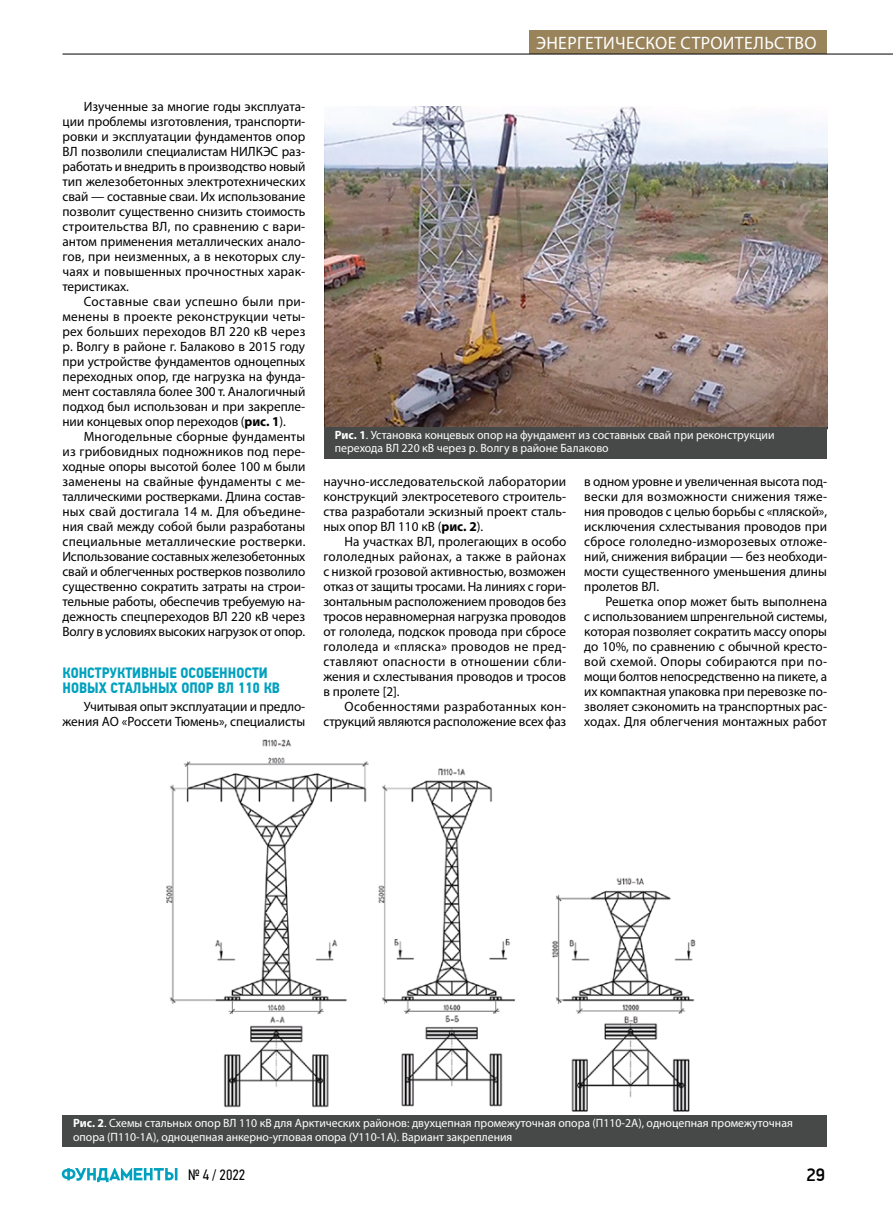
<style>
.page{position:relative;width:893px;height:1212px;background:#fff}
.page>*{position:absolute;margin:0;border:0;box-sizing:border-box;transform-origin:0 0}
.t1{font:18px "Myriad Pro";letter-spacing:.02em;color:#fff}
.t2{font:500 18px "PF Din Display Pro";color:#000}
.t3{font:700 15px/15px "PF Din Text Cond Pro";color:#00a1be}
.t4{font:15px "PF Din Text Cond Pro";color:#000}
.t5{font:13.5px/15px "Myriad Pro";color:#000;text-align:justify}
.t6{font:12px/13.5px "Myriad Pro";color:#fff}
.s1{font-weight:700}
</style>
<div class="page">
<svg style="left:62px;top:1168px;width:115px;height:14px"></svg>
<img style="left:324px;top:106px;width:503px;height:321px">
<img style="left:166px;top:739px;width:530px;height:373px">
<div style="left:324px;top:427px;width:503px;height:31px;background:#474949"></div>
<div style="left:63px;top:1115px;width:764px;height:32px;background:#474949"></div>
<div style="left:529px;top:31px;width:298px;height:23px;background:#99835b"></div>
<hr style="left:63px;top:54px;width:830px;height:1px;background:#000">
<h1 class="t1" style="left:536px;top:32px;width:282px">ЭНЕРГЕТИЧЕСКОЕ СТРОИТЕЛЬСТВО</h1>
<p class="t5" style="left:62px;top:99px;width:244px;text-indent:21px">Изученные за многие годы эксплуата&shy;ции проблемы изготовления, транспорти&shy;ровки и эксплуатации фундаментов опор ВЛ позволили специалистам НИЛКЭС раз&shy;работать и внедрить в производство новый тип железобетонных электротехнических свай — составные сваи. Их использование позволит существенно снизить стоимость строительства ВЛ, по сравнению с вари&shy;антом применения металлических анало&shy;гов, при неизменных, а в некоторых слу&shy;чаях и повышенных прочностных харак&shy;теристиках.</p>
<p class="t5" style="left:62px;top:294px;width:244px;text-indent:21px">Составные сваи успешно были при&shy;менены в проекте реконструкции четы&shy;рех больших переходов ВЛ 220 кВ через р. Волгу в районе г. Балаково в 2015 году при устройстве фундаментов одноцепных переходных опор, где нагрузка на фунда&shy;мент составляла более 300 т. Аналогичный подход был использован и при закрепле&shy;нии концевых опор переходов (<span class="s1">рис. 1</span>).</p>
<p class="t5" style="left:62px;top:429px;width:244px;text-indent:21px">Многодельные сборные фундаменты из грибовидных подножников под пере&shy;ходные опоры высотой более 100 м были заменены на свайные фундаменты с ме&shy;таллическими ростверками. Длина состав&shy;ных свай достигала 14 м. Для объедине&shy;ния свай между собой были разработаны специальные металлические ростверки.<br>Использование составных железобетонных свай и облегченных ростверков позволило существенно сократить затраты на строи&shy;тельные работы, обеспечив требуемую на&shy;дежность спецпереходов ВЛ 220 кВ через Волгу в условиях высоких нагрузок от опор.</p>
<p class="t3" style="left:62px;top:666px;width:219px">КОНСТРУКТИВНЫЕ ОСОБЕННОСТИ<br>НОВЫХ СТАЛЬНЫХ ОПОР ВЛ 110 КВ</p>
<p class="t5" style="left:62px;top:699px;width:244px;text-align:right">Учитывая опыт эксплуатации и предло&shy;жения АО «Россети Тюмень», специалисты</p>
<p class="t6" style="left:335px;top:428px;width:441px"><span class="s1">Рис. 1</span>. Установка концевых опор на фундамент из составных свай при реконструкции перехода ВЛ 220 кВ через р. Волгу в районе Балаково</p>
<p class="t5" style="left:323px;top:474px;width:244px">научно-исследовательской лаборатории конструкций электросетевого строитель&shy;ства разработали эскизный проект сталь&shy;ных опор ВЛ 110 кВ (<span class="s1">рис. 2</span>).</p>
<p class="t5" style="left:323px;top:534px;width:244px;text-indent:21px">На участках ВЛ, пролегающих в особо гололедных районах, а также в районах с низкой грозовой активностью, возможен отказ от защиты тросами. На линиях с гори&shy;зонтальным расположением проводов без тросов неравномерная нагрузка проводов от гололеда, подскок провода при сбросе гололеда и «пляска» проводов не пред&shy;ставляют опасности в отношении сбли&shy;жения и схлестывания проводов и тросов в пролете [2].</p>
<p class="t5" style="left:323px;top:699px;width:244px;text-align:right">Особенностями разработанных кон&shy;струкций являются расположение всех фаз</p>
<p class="t5" style="left:584px;top:474px;width:244px">в одном уровне и увеличенная высота под&shy;вески для возможности снижения тяже&shy;ния проводов с целью борьбы с «пляской», исключения схлестывания проводов при сбросе гололедно-изморозевых отложе&shy;ний, снижения вибрации — без необходи&shy;мости существенного уменьшения длины пролетов ВЛ.</p>
<p class="t5" style="left:584px;top:594px;width:244px;text-indent:21px">Решетка опор может быть выполнена с использованием шпренгельной системы, которая позволяет сократить массу опоры до 10%, по сравнению с обычной кресто&shy;вой схемой. Опоры собираются при по&shy;мощи болтов непосредственно на пикете, а их компактная упаковка при перевозке по&shy;зволяет сэкономить на транспортных рас&shy;ходах. Для облегчения монтажных работ</p>
<p class="t6" style="left:73px;top:1116px;width:721px"><span class="s1">Рис. 2</span>. Схемы стальных опор ВЛ 110 кВ для Арктических районов: двухцепная промежуточная опора (П110-2А), одноцепная промежуточная опора (П110-1А), одноцепная анкерно-угловая опора (У110-1А). Вариант закрепления</p>
<p class="t4" style="left:188px;top:1166px;width:59px">№ 4 / 2022</p>
<h1 class="t2" style="left:806px;top:1164px;width:20px">29</h1>
</div>
